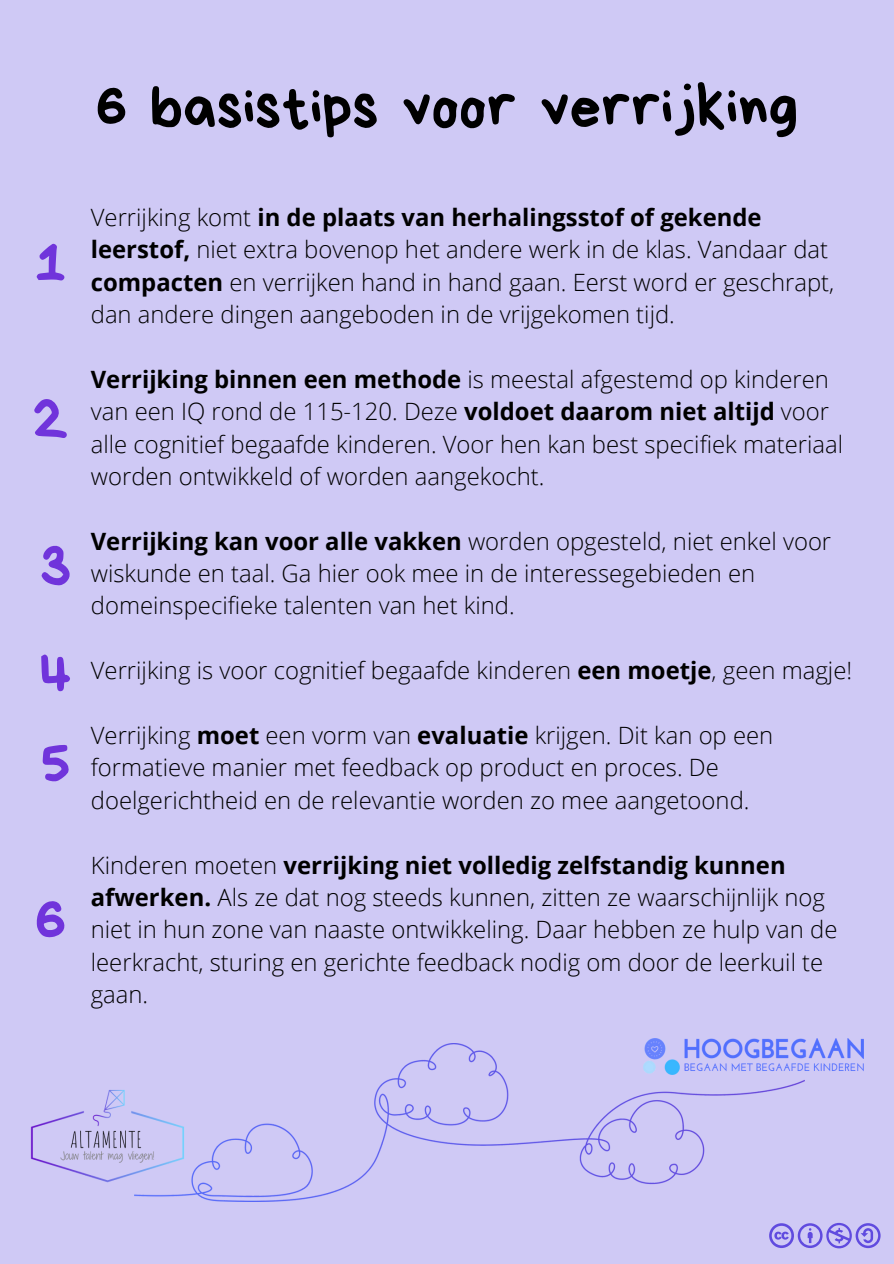
<style>
.page{position:relative;width:894px;height:1264px;background:#fff}
.page>*{position:absolute;margin:0;border:0;box-sizing:border-box;transform-origin:0 0}
.t1{font:61.95px "Bryndan Write";color:#000}
.t2{font:61.95px "Bryndan Write";color:#7034db}
.t3{font:300 23.85px/32.4px "Open Sans";color:#000}
.s1{font-weight:700}
</style>
<div class="page">
<div style="left:0;top:0;width:893px;height:1263px;background:#cfc9f5"></div>
<img style="left:134px;top:1043px;width:670px;height:158px">
<img style="left:30px;top:1085px;width:163px;height:109px">
<img style="left:643px;top:1038px;width:220px;height:36px">
<svg style="left:769px;top:1222px;width:111px;height:26px"></svg>
<p class="t1" style="left:96px;top:76px;width:703px">6 basistips voor verrijking</p>
<p class="t2" style="left:35px;top:231px;width:33px">1</p>
<p class="t2" style="left:32px;top:389px;width:38px">2</p>
<p class="t2" style="left:40px;top:535px;width:33px">3</p>
<p class="t2" style="left:39px;top:644px;width:34px">4</p>
<p class="t2" style="left:41px;top:734px;width:31px">5</p>
<p class="t2" style="left:35px;top:889px;width:33px">6</p>
<p class="t3" style="left:91px;top:200px;width:744px">Verrijking komt <span class="s1">in de plaats van herhalingsstof of gekende leerstof,</span> niet extra bovenop het andere werk in de klas. Vandaar dat <span class="s1">compacten</span> en verrijken hand in hand gaan. Eerst word er geschrapt, dan andere dingen aangeboden in de vrijgekomen tijd.</p>
<p class="t3" style="left:91px;top:362px;width:753px"><span class="s1">Verrijking binnen een methode</span> is meestal afgestemd op kinderen van een IQ rond de 115-120. Deze <span class="s1">voldoet daarom niet altijd</span> voor alle cognitief begaafde kinderen. Voor hen kan best specifiek materiaal worden ontwikkeld of worden aangekocht.</p>
<p class="t3" style="left:91px;top:524px;width:741px"><span class="s1">Verrijking kan voor alle vakken</span> worden opgesteld, niet enkel voor wiskunde en taal. Ga hier ook mee in de interessegebieden en domeinspecifieke talenten van het kind.</p>
<p class="t3" style="left:91px;top:653px;width:762px">Verrijking is voor cognitief begaafde kinderen <span class="s1">een moetje</span>, geen magje!</p>
<p class="t3" style="left:91px;top:718px;width:683px">Verrijking <span class="s1">moet</span> een vorm van <span class="s1">evaluatie</span> krijgen. Dit kan op een formatieve manier met feedback op product en proces. De doelgerichtheid en de relevantie worden zo mee aangetoond.</p>
<p class="t3" style="left:91px;top:848px;width:747px">Kinderen moeten <span class="s1">verrijking niet volledig zelfstandig kunnen afwerken.</span> Als ze dat nog steeds kunnen, zitten ze waarschijnlijk nog niet in hun zone van naaste ontwikkeling. Daar hebben ze hulp van de leerkracht, sturing en gerichte feedback nodig om door de leerkuil te gaan.</p>
</div>
